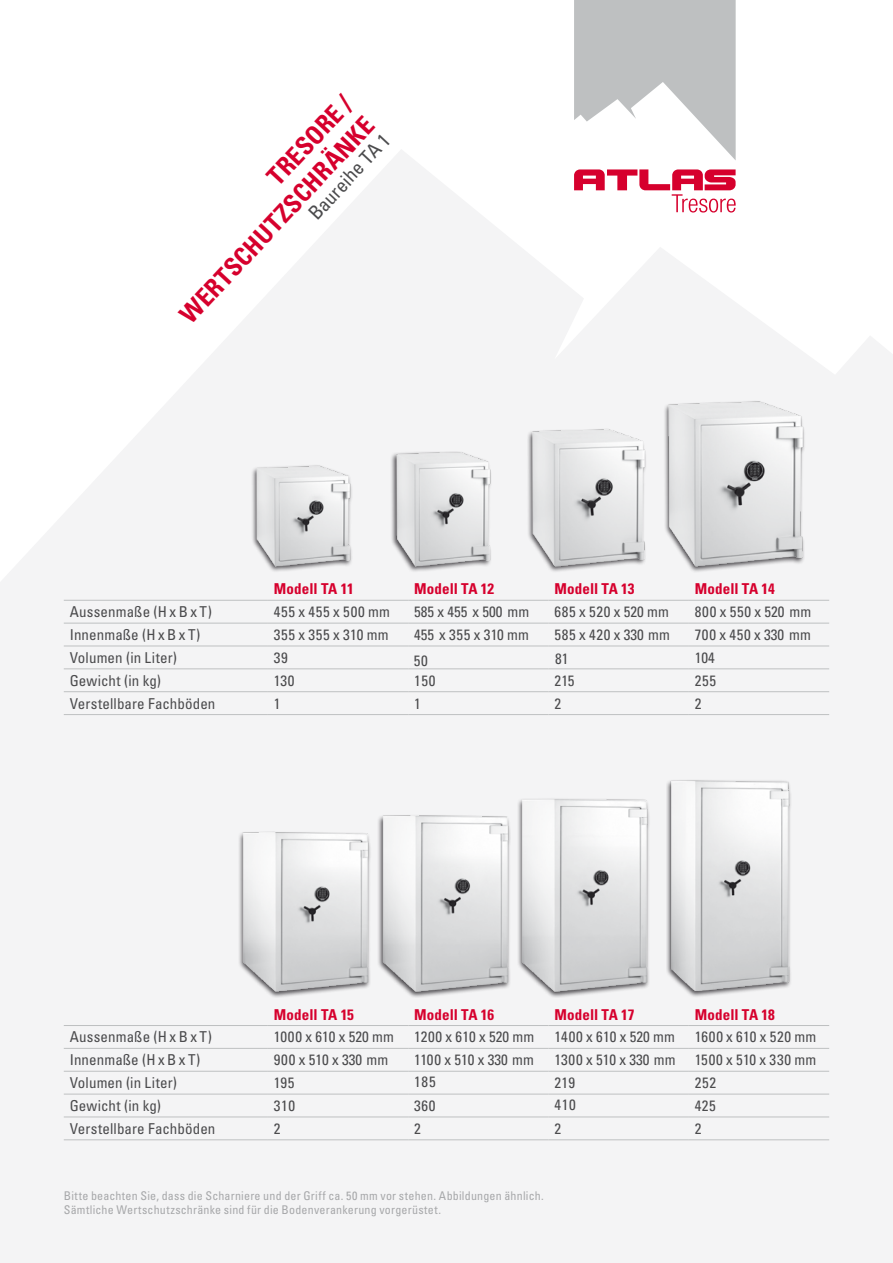
<style>
.page{position:relative;width:893px;height:1263px;background:#f4f4f5}
.page>*{position:absolute;margin:0;border:0;box-sizing:border-box;transform-origin:0 0}
.t1{font:700 condensed 25.5px/30.6px "Univers LT Std";color:#d6002d;text-align:right}
.t2{font:condensed 19.5px "Univers LT Std";color:#4b4b4d}
.t3{font:condensed 15px "Univers LT Std";letter-spacing:.01em;color:#4b4b4d}
.t4{font:700 condensed 15px "Univers LT Std";color:#d6002d}
.t5{font:condensed 15px "Univers LT Std";letter-spacing:.03em;color:#4b4b4d}
.t6{font:condensed 15px "Univers LT Std";letter-spacing:.045em;color:#4b4b4d}
.t7{font:condensed 15px "Univers LT Std";letter-spacing:.05em;color:#4b4b4d}
.t8{font:condensed 15px "Univers LT Std";letter-spacing:.04em;color:#4b4b4d}
.t9{font:condensed 15px "Univers LT Std";letter-spacing:.035em;color:#4b4b4d}
.t10{font:condensed 12px/14.4px "Univers LT Std";letter-spacing:.015em;color:#a7a8aa}
</style>
<div class="page">
<svg style="left:0;top:0;width:893px;height:581px;fill:#fff"></svg>
<svg style="left:574px;top:0;width:162px;height:160px"></svg>
<svg style="left:574px;top:169px;width:162px;height:44px"></svg>
<hr style="left:64px;top:600px;width:204px;height:1px;background:#bec0c1">
<hr style="left:268px;top:600px;width:140px;height:1px;background:#bec0c1">
<hr style="left:408px;top:600px;width:141px;height:1px;background:#bec0c1">
<hr style="left:549px;top:600px;width:140px;height:1px;background:#bec0c1">
<hr style="left:689px;top:600px;width:140px;height:1px;background:#bec0c1">
<hr style="left:64px;top:623px;width:204px;height:1px;background:#bec0c1">
<hr style="left:268px;top:623px;width:140px;height:1px;background:#bec0c1">
<hr style="left:408px;top:623px;width:141px;height:1px;background:#bec0c1">
<hr style="left:549px;top:623px;width:140px;height:1px;background:#bec0c1">
<hr style="left:689px;top:623px;width:140px;height:1px;background:#bec0c1">
<hr style="left:64px;top:646px;width:204px;height:1px;background:#bec0c1">
<hr style="left:268px;top:646px;width:140px;height:1px;background:#bec0c1">
<hr style="left:408px;top:646px;width:141px;height:1px;background:#bec0c1">
<hr style="left:549px;top:646px;width:140px;height:1px;background:#bec0c1">
<hr style="left:689px;top:646px;width:140px;height:1px;background:#bec0c1">
<hr style="left:64px;top:669px;width:204px;height:1px;background:#bec0c1">
<hr style="left:268px;top:669px;width:140px;height:1px;background:#bec0c1">
<hr style="left:408px;top:669px;width:141px;height:1px;background:#bec0c1">
<hr style="left:549px;top:669px;width:140px;height:1px;background:#bec0c1">
<hr style="left:689px;top:669px;width:140px;height:1px;background:#bec0c1">
<hr style="left:64px;top:691px;width:204px;height:1px;background:#bec0c1">
<hr style="left:268px;top:691px;width:140px;height:1px;background:#bec0c1">
<hr style="left:408px;top:691px;width:141px;height:1px;background:#bec0c1">
<hr style="left:549px;top:691px;width:140px;height:1px;background:#bec0c1">
<hr style="left:689px;top:691px;width:140px;height:1px;background:#bec0c1">
<hr style="left:64px;top:714px;width:204px;height:1px;background:#bec0c1">
<hr style="left:268px;top:714px;width:140px;height:1px;background:#bec0c1">
<hr style="left:408px;top:714px;width:141px;height:1px;background:#bec0c1">
<hr style="left:549px;top:714px;width:140px;height:1px;background:#bec0c1">
<hr style="left:689px;top:714px;width:140px;height:1px;background:#bec0c1">
<hr style="left:64px;top:1025px;width:204px;height:1px;background:#bec0c1">
<hr style="left:268px;top:1025px;width:140px;height:1px;background:#bec0c1">
<hr style="left:408px;top:1025px;width:141px;height:1px;background:#bec0c1">
<hr style="left:549px;top:1025px;width:140px;height:1px;background:#bec0c1">
<hr style="left:689px;top:1025px;width:140px;height:1px;background:#bec0c1">
<hr style="left:64px;top:1048px;width:204px;height:1px;background:#bec0c1">
<hr style="left:268px;top:1048px;width:140px;height:1px;background:#bec0c1">
<hr style="left:408px;top:1048px;width:141px;height:1px;background:#bec0c1">
<hr style="left:549px;top:1048px;width:140px;height:1px;background:#bec0c1">
<hr style="left:689px;top:1048px;width:140px;height:1px;background:#bec0c1">
<hr style="left:64px;top:1071px;width:204px;height:1px;background:#bec0c1">
<hr style="left:268px;top:1071px;width:140px;height:1px;background:#bec0c1">
<hr style="left:408px;top:1071px;width:141px;height:1px;background:#bec0c1">
<hr style="left:549px;top:1071px;width:140px;height:1px;background:#bec0c1">
<hr style="left:689px;top:1071px;width:140px;height:1px;background:#bec0c1">
<hr style="left:64px;top:1094px;width:204px;height:1px;background:#bec0c1">
<hr style="left:268px;top:1094px;width:140px;height:1px;background:#bec0c1">
<hr style="left:408px;top:1094px;width:141px;height:1px;background:#bec0c1">
<hr style="left:549px;top:1094px;width:140px;height:1px;background:#bec0c1">
<hr style="left:689px;top:1094px;width:140px;height:1px;background:#bec0c1">
<hr style="left:64px;top:1117px;width:204px;height:1px;background:#bec0c1">
<hr style="left:268px;top:1117px;width:140px;height:1px;background:#bec0c1">
<hr style="left:408px;top:1117px;width:141px;height:1px;background:#bec0c1">
<hr style="left:549px;top:1117px;width:140px;height:1px;background:#bec0c1">
<hr style="left:689px;top:1117px;width:140px;height:1px;background:#bec0c1">
<hr style="left:64px;top:1139px;width:204px;height:1px;background:#bec0c1">
<hr style="left:268px;top:1139px;width:140px;height:1px;background:#bec0c1">
<hr style="left:408px;top:1139px;width:141px;height:1px;background:#bec0c1">
<hr style="left:549px;top:1139px;width:140px;height:1px;background:#bec0c1">
<hr style="left:689px;top:1139px;width:140px;height:1px;background:#bec0c1">
<img style="left:383px;top:442px;width:118px;height:128px">
<img style="left:517px;top:417px;width:132px;height:154px">
<img style="left:649px;top:388px;width:170px;height:184px">
<div style="left:666px;top:779px;width:126px;height:218px;background:#1a171c;opacity:.75"></div>
<img style="left:666px;top:781px;width:124px;height:210px">
<img style="left:523px;top:799px;width:126px;height:198px">
<img style="left:384px;top:799px;width:139px;height:198px">
<img style="left:239px;top:815px;width:145px;height:182px">
<img style="left:244px;top:442px;width:118px;height:128px">
<h1 class="t1" style="left:151px;top:288px;width:273px;rotate:-47deg">TRESORE /<br>WERTSCHUTZSCHRÄNKE</h1>
<h2 class="t2" style="left:303px;top:208px;width:111px;rotate:-47deg">Baureihe TA 1</h2>
<p class="t4" style="left:274px;top:580px;width:81px">Modell TA 11</p>
<p class="t4" style="left:414px;top:580px;width:82px">Modell TA 12</p>
<p class="t4" style="left:554px;top:580px;width:82px">Modell TA 13</p>
<p class="t4" style="left:695px;top:580px;width:81px">Modell TA 14</p>
<p class="t3" style="left:70px;top:602px;width:144px">Aussenmaße (H x B x T)</p>
<p class="t7" style="left:274px;top:602px;width:118px">455 x 455 x 500 mm</p>
<p class="t3" style="left:414px;top:603px;width:117px">585 x 455 x 500 mm</p>
<p class="t8" style="left:554px;top:602px;width:116px">685 x 520 x 520 mm</p>
<p class="t6" style="left:695px;top:602px;width:118px">800 x 550 x 520 mm</p>
<p class="t3" style="left:70px;top:625px;width:132px">Innenmaße (H x B x T)</p>
<p class="t6" style="left:274px;top:625px;width:116px">355 x 355 x 310 mm</p>
<p class="t3" style="left:414px;top:625px;width:116px">455 x 355 x 310 mm</p>
<p class="t5" style="left:554px;top:625px;width:117px">585 x 420 x 330 mm</p>
<p class="t9" style="left:695px;top:625px;width:118px">700 x 450 x 330 mm</p>
<p class="t3" style="left:70px;top:648px;width:109px">Volumen (in Liter)</p>
<p class="t3" style="left:274px;top:648px;width:16px">39</p>
<p class="t3" style="left:414px;top:652px;width:16px">50</p>
<p class="t3" style="left:555px;top:650px;width:15px">81</p>
<p class="t3" style="left:695px;top:648px;width:21px">104</p>
<p class="t3" style="left:70px;top:671px;width:93px">Gewicht (in kg)</p>
<p class="t3" style="left:274px;top:671px;width:22px">130</p>
<p class="t3" style="left:414px;top:672px;width:23px">150</p>
<p class="t3" style="left:554px;top:671px;width:22px">215</p>
<p class="t3" style="left:695px;top:671px;width:23px">255</p>
<p class="t3" style="left:70px;top:694px;width:147px">Verstellbare Fachböden</p>
<p class="t3" style="left:274px;top:694px;width:8px">1</p>
<p class="t3" style="left:414px;top:694px;width:8px">1</p>
<p class="t3" style="left:554px;top:694px;width:8px">2</p>
<p class="t3" style="left:695px;top:694px;width:8px">2</p>
<p class="t4" style="left:274px;top:1005px;width:81px">Modell TA 15</p>
<p class="t4" style="left:414px;top:1005px;width:82px">Modell TA 16</p>
<p class="t4" style="left:554px;top:1005px;width:81px">Modell TA 17</p>
<p class="t4" style="left:695px;top:1005px;width:82px">Modell TA 18</p>
<p class="t3" style="left:70px;top:1027px;width:144px">Aussenmaße (H x B x T)</p>
<p class="t3" style="left:274px;top:1027px;width:122px">1000 x 610 x 520 mm</p>
<p class="t3" style="left:414px;top:1027px;width:122px">1200 x 610 x 520 mm</p>
<p class="t3" style="left:554px;top:1027px;width:122px">1400 x 610 x 520 mm</p>
<p class="t5" style="left:695px;top:1027px;width:123px">1600 x 610 x 520 mm</p>
<p class="t3" style="left:70px;top:1050px;width:132px">Innenmaße (H x B x T)</p>
<p class="t3" style="left:274px;top:1050px;width:116px">900 x 510 x 330 mm</p>
<p class="t3" style="left:414px;top:1050px;width:121px">1100 x 510 x 330 mm</p>
<p class="t3" style="left:554px;top:1050px;width:123px">1300 x 510 x 330 mm</p>
<p class="t5" style="left:695px;top:1050px;width:123px">1500 x 510 x 330 mm</p>
<p class="t3" style="left:70px;top:1073px;width:109px">Volumen (in Liter)</p>
<p class="t3" style="left:274px;top:1073px;width:22px">195</p>
<p class="t3" style="left:414px;top:1073px;width:23px">185</p>
<p class="t3" style="left:554px;top:1073px;width:22px">219</p>
<p class="t3" style="left:695px;top:1073px;width:23px">252</p>
<p class="t3" style="left:70px;top:1096px;width:93px">Gewicht (in kg)</p>
<p class="t3" style="left:274px;top:1096px;width:23px">310</p>
<p class="t3" style="left:414px;top:1096px;width:23px">360</p>
<p class="t3" style="left:554px;top:1096px;width:23px">410</p>
<p class="t3" style="left:695px;top:1096px;width:23px">425</p>
<p class="t3" style="left:70px;top:1119px;width:147px">Verstellbare Fachböden</p>
<p class="t3" style="left:274px;top:1119px;width:8px">2</p>
<p class="t3" style="left:414px;top:1119px;width:8px">2</p>
<p class="t3" style="left:554px;top:1119px;width:8px">2</p>
<p class="t3" style="left:695px;top:1119px;width:8px">2</p>
<p class="t10" style="left:64px;top:1188px;width:482px">Bitte beachten Sie, dass die Scharniere und der Griff ca. 50 mm vor stehen. Abbildungen ähnlich.<br>Sämtliche Wertschutzschränke sind für die Bodenverankerung vorgerüstet.</p>
</div>
